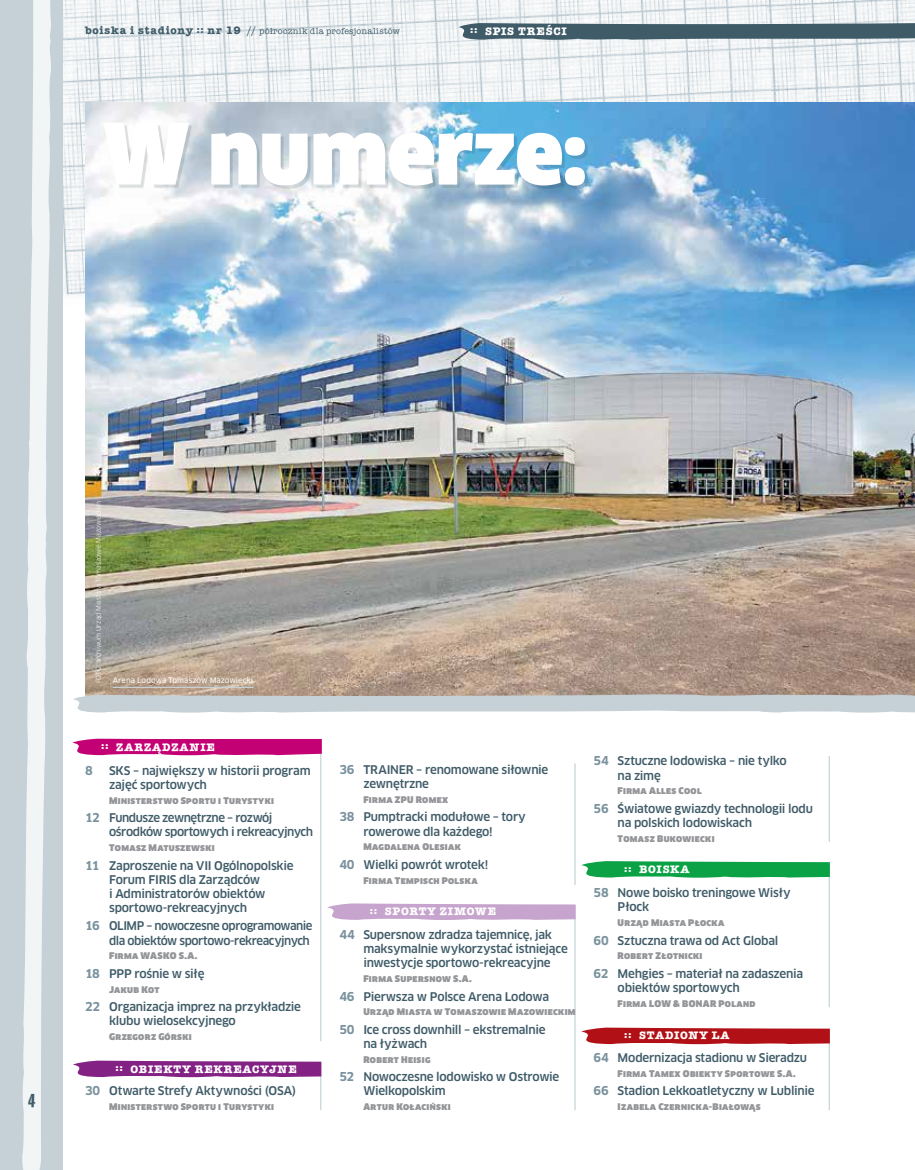
<style>
.page{position:relative;width:915px;height:1170px;background:#fff}
.page>*{position:absolute;margin:0;border:0;box-sizing:border-box;transform-origin:0 0}
.t1{font:900 82.5px "Clan Pro";color:#fff}
.t2{font:21px "Cracked";color:#3f5b68}
.t3{font:700 12px "Clan Pro";color:#7a929e}
.t4{font:500 11.7px/14.1px "Clan Pro";letter-spacing:-.025em;color:#3f5b68}
.t5{font:700 11.25px "American Typewriter";letter-spacing:.075em;color:#fff}
.t6{font:700 11.25px "American Typewriter";letter-spacing:.055em;color:#fff}
.t7{font:900 9px "Clan Pro";letter-spacing:.035em;color:#939598}
.t8{font:9px "American Typewriter";letter-spacing:.025em;color:#3f5b68}
.t9{font:7.5px "Clan Pro News";letter-spacing:.005em;color:#fff}
.t10{font:6.45px "Clan Pro";letter-spacing:-.015em;color:#fff}
.s1{font-weight:700;font-size:11.25px}
.s2{font-family:"Courier";font-size:11.25px}
.s3{font-size:11.25px}
.s4{font-family:"Courier"}
.s5{font-weight:700;font-size:12px;color:#7a929e}
</style>
<div class="page">
<img style="left:63px;top:0;width:703px;height:296px">
<img style="left:766px;top:0;width:148px;height:102px">
<img style="left:85px;top:102px;width:829px;height:591px">
<hr style="left:828px;top:1031px;width:1px;height:79px;background:#c6d1d7">
<hr style="left:828px;top:865px;width:1px;height:142px;background:#c6d1d7">
<hr style="left:828px;top:756px;width:1px;height:85px;background:#c6d1d7">
<hr style="left:320px;top:740px;width:1px;height:300px;background:#c6d1d7">
<hr style="left:320px;top:1062px;width:1px;height:48px;background:#c6d1d7">
<svg style="left:73px;top:693px;width:841px;height:19px;background:#c4cacd"></svg>
<hr style="left:574px;top:763px;width:1px;height:121px;background:#c6d1d7">
<hr style="left:574px;top:906px;width:1px;height:204px;background:#c6d1d7">
<div style="left:106px;top:126px;width:482px;height:63px;background:#152f39;opacity:.15"></div>
<svg style="left:581px;top:1027px;width:248px;height:17px;background:#ba2d32"></svg>
<svg style="left:73px;top:1060px;width:248px;height:17px;background:#913b93"></svg>
<svg style="left:581px;top:861px;width:248px;height:16px;background:#1da953"></svg>
<svg style="left:327px;top:903px;width:248px;height:16px;background:#ccacd1"></svg>
<svg style="left:72px;top:738px;width:250px;height:17px;background:#ca1a83"></svg>
<hr style="left:113px;top:686px;width:140px;height:2px;background:#c6d1d7">
<div style="left:0;top:0;width:63px;height:1169px;background:#c6d1d7"></div>
<svg style="left:22px;top:0;width:29px;height:1169px"></svg>
<svg style="left:458px;top:22px;width:456px;height:18px;background:#5c747f"></svg>
<p class="t8" style="left:85px;top:24px;width:316px"><span class="s1">boiska i stadiony</span> <span class="s2">∷</span> <span class="s1">nr 19</span> <span class="s3">//</span> półrocznik dla profesjonalistów</p>
<p class="t5" style="left:470px;top:21px;width:98px"><span class="s4">∷</span> SPIS TREŚCI</p>
<h1 class="t1" style="left:103px;top:106px;width:484px">W numerze:</h1>
<h2 class="t2" style="left:28px;top:1083px;width:9px">4</h2>
<p class="t10" style="left:94px;top:683px;width:184px;rotate:-90deg">FOTO: archiwum Urząd Miasta w Tomaszowie Mazowieckim</p>
<p class="t9" style="left:113px;top:675px;width:142px">Arena Lodowa Tomaszów Mazowiecki</p>
<p class="t5" style="left:102px;top:737px;width:115px"><span class="s4">∷</span> ZARZĄDZANIE</p>
<p class="t3" style="left:85px;top:763px;width:9px">8</p>
<p class="t4" style="left:109px;top:763px;width:203px">SKS – największy w historii program zajęć sportowych</p>
<p class="t7" style="left:109px;top:794px;width:166px">Ministerstwo Sportu i Turystyki</p>
<p class="t4" style="left:109px;top:810px;width:205px;text-indent:-24px"><span class="s5">12</span> Fundusze zewnętrzne – rozwój ośrodków sportowych i rekreacyjnych</p>
<p class="t7" style="left:109px;top:842px;width:107px">Tomasz Matuszewski</p>
<p class="t4" style="left:109px;top:858px;width:186px;text-indent:-24px"><span class="s5">11</span> Zaproszenie na VII Ogólnopolskie<br>Forum FIRIS dla Zarządców<br>i Administratorów obiektów sportowo-rekreacyjnych</p>
<p class="t4" style="left:85px;top:919px;width:229px;text-align:right"><span class="s5">16</span> OLIMP – nowoczesne oprogramowanie dla obiektów sportowo-rekreacyjnych</p>
<p class="t7" style="left:109px;top:950px;width:90px">Firma WASKO S.A.</p>
<p class="t4" style="left:85px;top:966px;width:121px"><span class="s5">18</span> PPP rośnie w siłę</p>
<p class="t7" style="left:109px;top:984px;width:52px">Jakub Kot</p>
<p class="t4" style="left:109px;top:1000px;width:193px;text-indent:-24px"><span class="s5">22</span> Organizacja imprez na przykładzie klubu wielosekcyjnego</p>
<p class="t7" style="left:109px;top:1031px;width:84px">Grzegorz Górski</p>
<p class="t5" style="left:116px;top:1058px;width:182px"><span class="s4">∷</span> OBIEKTY REKREACYJNE</p>
<p class="t4" style="left:85px;top:1084px;width:212px"><span class="s5">30</span> Otwarte Strefy Aktywności (OSA)</p>
<p class="t7" style="left:109px;top:1101px;width:166px">Ministerstwo Sportu i Turystyki</p>
<p class="t4" style="left:363px;top:762px;width:186px;text-indent:-24px"><span class="s5">36</span> TRAINER – renomowane siłownie zewnętrzne</p>
<p class="t7" style="left:363px;top:794px;width:86px">Firma ZPU Romex</p>
<p class="t4" style="left:363px;top:810px;width:164px;text-indent:-24px"><span class="s5">38</span> Pumptracki modułowe – tory rowerowe dla każdego!</p>
<p class="t7" style="left:363px;top:841px;width:99px">Magdalena Olesiak</p>
<p class="t4" style="left:339px;top:857px;width:150px"><span class="s5">40</span> Wielki powrót wrotek!</p>
<p class="t7" style="left:363px;top:875px;width:116px">Firma Tempisch Polska</p>
<p class="t5" style="left:370px;top:901px;width:127px"><span class="s4">∷</span> SPORTY ZIMOWE</p>
<p class="t4" style="left:363px;top:927px;width:206px;text-indent:-24px"><span class="s5">44</span> Supersnow zdradza tajemnicę, jak maksymalnie wykorzystać istniejące inwestycje sportowo-rekreacyjne</p>
<p class="t7" style="left:363px;top:973px;width:110px">Firma Supersnow S.A.</p>
<p class="t4" style="left:339px;top:989px;width:211px"><span class="s5">46</span> Pierwsza w Polsce Arena Lodowa</p>
<p class="t7" style="left:363px;top:1006px;width:214px">Urząd Miasta w Tomaszowie Mazowieckim</p>
<p class="t4" style="left:363px;top:1022px;width:184px;text-indent:-24px"><span class="s5">50</span> Ice cross downhill – ekstremalnie na łyżwach</p>
<p class="t7" style="left:363px;top:1054px;width:68px">Robert Heisig</p>
<p class="t4" style="left:363px;top:1070px;width:197px;text-indent:-24px"><span class="s5">52</span> Nowoczesne lodowisko w Ostrowie<br>Wielkopolskim</p>
<p class="t7" style="left:363px;top:1101px;width:89px">Artur Kołaciński</p>
<p class="t4" style="left:617px;top:754px;width:170px;text-indent:-24px"><span class="s5">54</span> Sztuczne lodowiska – nie tylko na zimę</p>
<p class="t7" style="left:617px;top:785px;width:85px">Firma Alles Cool</p>
<p class="t4" style="left:617px;top:801px;width:197px;text-indent:-24px"><span class="s5">56</span> Światowe gwiazdy technologii lodu na polskich lodowiskach</p>
<p class="t7" style="left:617px;top:833px;width:98px">Tomasz Bukowiecki</p>
<p class="t5" style="left:624px;top:859px;width:67px"><span class="s4">∷</span> BOISKA</p>
<p class="t4" style="left:617px;top:885px;width:174px;text-indent:-24px"><span class="s5">58</span> Nowe boisko treningowe Wisły<br>Płock</p>
<p class="t7" style="left:617px;top:917px;width:108px">Urząd Miasta Płocka</p>
<p class="t4" style="left:593px;top:933px;width:186px"><span class="s5">60</span> Sztuczna trawa od Act Global</p>
<p class="t7" style="left:617px;top:950px;width:86px">Robert Złotnicki</p>
<p class="t4" style="left:617px;top:966px;width:187px;text-indent:-24px"><span class="s5">62</span> Mehgies – materiał na zadaszenia obiektów sportowych</p>
<p class="t7" style="left:617px;top:998px;width:139px">Firma LOW &amp; BONAR Poland</p>
<p class="t6" style="left:624px;top:1025px;width:107px"><span class="s4">∷</span> STADIONY LA</p>
<p class="t4" style="left:593px;top:1050px;width:215px"><span class="s5">64</span> Modernizacja stadionu w Sieradzu</p>
<p class="t7" style="left:617px;top:1068px;width:179px">Firma Tamex Obiekty Sportowe S.A.</p>
<p class="t4" style="left:593px;top:1084px;width:222px"><span class="s5">66</span> Stadion Lekkoatletyczny w Lublinie</p>
<p class="t7" style="left:617px;top:1101px;width:144px">Izabela Czernicka-Białowąs</p>
</div>
